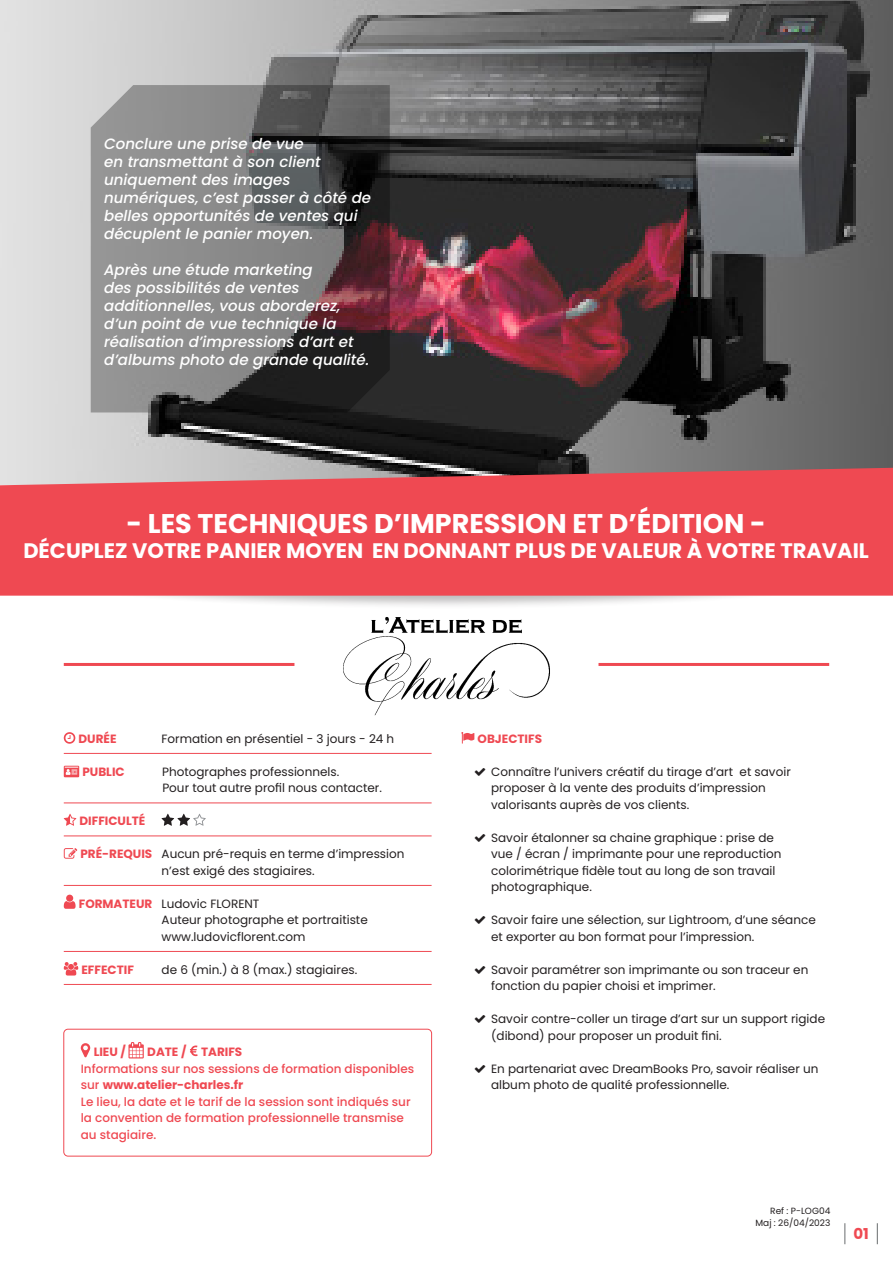
<style>
.page{position:relative;width:893px;height:1263px;background:#fff}
.page>*{position:absolute;margin:0;border:0;box-sizing:border-box;transform-origin:0 0}
.Titre{font:700 27px "Poppins";color:#fff}
.Titre-2{font:700 21px "Poppins";color:#fff}
.Intro{font:italic 500 15px/18px "Poppins";color:#fff}
.t1{font:700 15px "Poppins";color:#ef4952}
.Infos{font:12px/16.5px "Poppins";color:#231f20}
.Lieu_date_tarifs{font:500 12px/16.5px "Poppins";color:#ef4952}
.Infos-2{font:700 12px "Poppins";color:#ef4952}
.Lieu_date_tarifs-2{font:700 12px "Poppins";color:#ef4952}
.Ref{font:9px/12px "Poppins";color:#231f20;text-align:right}
.s1{color:#fff}
.s2{font-weight:700;color:#ef4952}
.s3{font-weight:700}
</style>
<div class="page">
<div style="left:0;top:514px;width:893px;height:95px;background:#231f20;opacity:.3"></div>
<img style="left:0;top:0;width:893px;height:468px">
<svg style="left:0;top:468px;width:893px;height:128px;background:#ea4f57"></svg>
<svg style="left:91px;top:85px;width:299px;height:327px;background:#6e6b6c"></svg>
<hr style="left:64px;top:753px;width:368px;height:1px;background:#ef4952">
<hr style="left:64px;top:803px;width:368px;height:1px;background:#ef4952">
<hr style="left:64px;top:836px;width:368px;height:1px;background:#ef4952">
<hr style="left:64px;top:885px;width:368px;height:1px;background:#ef4952">
<hr style="left:64px;top:951px;width:368px;height:1px;background:#ef4952">
<hr style="left:64px;top:984px;width:368px;height:1px;background:#ef4952">
<div style="left:64px;top:1029px;width:368px;height:127px;border:1px solid #ef4952;border-radius:4px"></div>
<svg style="left:64px;top:732px;width:11px;height:12px"></svg>
<svg style="left:64px;top:766px;width:15px;height:11px"></svg>
<svg style="left:64px;top:814px;width:12px;height:12px"></svg>
<svg style="left:162px;top:814px;width:44px;height:12px"></svg>
<svg style="left:64px;top:848px;width:13px;height:11px"></svg>
<svg style="left:64px;top:895px;width:12px;height:14px"></svg>
<svg style="left:64px;top:962px;width:14px;height:13px"></svg>
<svg style="left:81px;top:1043px;width:9px;height:14px"></svg>
<svg style="left:128px;top:1042px;width:16px;height:16px"></svg>
<svg style="left:190px;top:1045px;width:8px;height:11px"></svg>
<svg style="left:461px;top:732px;width:13px;height:11px"></svg>
<img style="left:343px;top:617px;width:207px;height:98px">
<hr style="left:64px;top:663px;width:230px;height:3px;background:#ef4952">
<hr style="left:598px;top:663px;width:231px;height:3px;background:#ef4952">
<svg style="left:844px;top:1223px;width:1px;height:21px"></svg>
<svg style="left:877px;top:1223px;width:1px;height:21px"></svg>
<p class="Intro" style="left:104px;top:134px;width:268px">Conclure une prise de vue<br>en transmettant à son client uniquement des images numériques, c’est passer à côté de belles opportunités de ventes qui décuplent le panier moyen.</p>
<p class="Intro" style="left:104px;top:260px;width:267px">Après une étude marketing<br>des possibilités de ventes additionnelles, vous aborderez, d’un point de vue technique la réalisation d’impressions d’art et d’albums photo de grande qualité.</p>
<p class="Titre" style="left:126px;top:508px;width:641px">- LES TECHNIQUES D’IMPRESSION ET D’ÉDITION -</p>
<p class="Titre-2" style="left:23px;top:539px;width:847px">DÉCUPLEZ VOTRE PANIER MOYEN EN DONNANT PLUS DE VALEUR À VOTRE TRAVAIL</p>
<p class="Infos-2" style="left:79px;top:731px;width:39px">DURÉE</p>
<p class="Infos" style="left:162px;top:730px;width:234px">Formation en présentiel - 3 jours - 24 h</p>
<p class="Infos-2" style="left:82px;top:764px;width:44px">PUBLIC</p>
<p class="Infos" style="left:64px;top:763px;width:320px;text-indent:98px">Photographes professionnels. <span class="s1">oooooooooooo</span> Pour tout autre profil nous contacter.</p>
<p class="Infos-2" style="left:80px;top:814px;width:67px">DIFFICULTÉ</p>
<p class="Infos" style="left:162px;top:846px;width:244px;text-indent:-81px"><span class="s2">PRÉ-REQUIS</span> Aucun pré-requis en terme d’impression n’est exigé des stagiaires.</p>
<p class="Infos" style="left:162px;top:895px;width:208px;text-indent:-83px"><span class="s2">FORMATEUR</span> Ludovic FLORENT<br>Auteur photographe et portraitiste www.ludovicflorent.com</p>
<p class="Infos-2" style="left:81px;top:962px;width:54px">EFFECTIF</p>
<p class="Infos" style="left:162px;top:961px;width:197px">de 6 (min.) à 8 (max.) stagiaires.</p>
<p class="Lieu_date_tarifs" style="left:81px;top:1044px;width:335px;text-indent:67px"><span class="s3">DATE / TARIFS<br></span>Informations sur nos sessions de formation disponibles sur <span class="s3">www.atelier-charles.fr<br></span>Le lieu, la date et le tarif de la session sont indiqués sur la convention de formation professionnelle transmise au stagiaire.</p>
<p class="Lieu_date_tarifs-2" style="left:94px;top:1045px;width:34px">LIEU /</p>
<p class="Infos-2" style="left:478px;top:731px;width:66px">OBJECTIFS</p>
<p class="Infos" style="left:491px;top:763px;width:301px">Connaître l’univers créatif du tirage d’art et savoir proposer à la vente des produits d’impression valorisants auprès de vos clients.</p>
<p class="Infos" style="left:491px;top:829px;width:292px">Savoir étalonner sa chaine graphique : prise de vue / écran / imprimante pour une reproduction colorimétrique fidèle tout au long de son travail photographique.</p>
<p class="Infos" style="left:491px;top:912px;width:326px">Savoir faire une sélection, sur Lightroom, d’une séance et exporter au bon format pour l’impression.</p>
<p class="Infos" style="left:491px;top:961px;width:319px">Savoir paramétrer son imprimante ou son traceur en fonction du papier choisi et imprimer.</p>
<p class="Infos" style="left:491px;top:1011px;width:335px">Savoir contre-coller un tirage d’art sur un support rigide (dibond) pour proposer un produit fini.</p>
<p class="Infos" style="left:491px;top:1060px;width:329px">En partenariat avec DreamBooks Pro, savoir réaliser un album photo de qualité professionnelle.</p>
<p class="Ref" style="left:755px;top:1205px;width:76px">Ref : P-LOG04<br>Maj : 26/04/2023</p>
<p class="t1" style="left:853px;top:1225px;width:17px">01</p>
</div>
